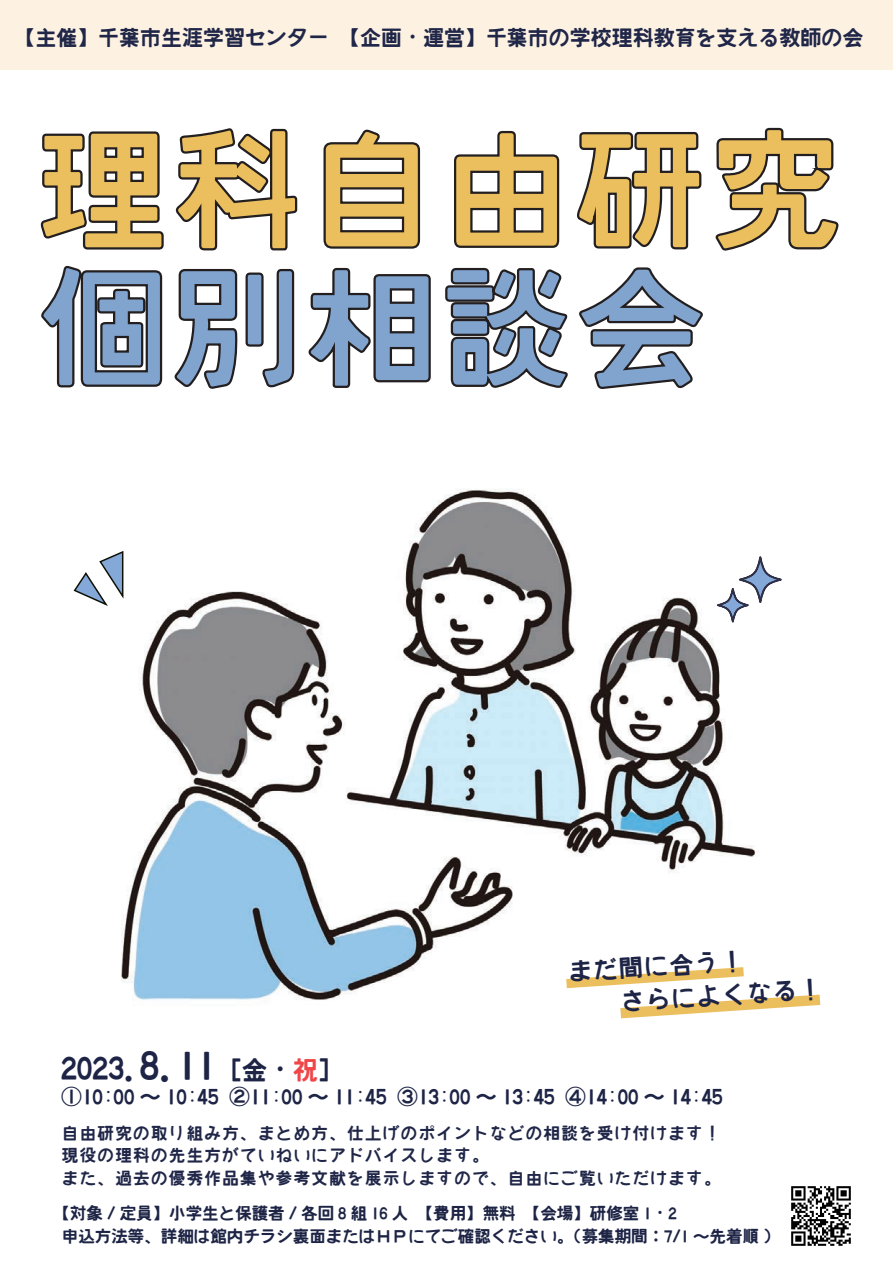
<style>
.page{position:relative;width:893px;height:1263px;background:#fff}
.page>*{position:absolute;margin:0;border:0;box-sizing:border-box;transform-origin:0 0}
.t1{font:130.5px "JNR Font";letter-spacing:.03em;color:#ebbf5e}
.t2{font:130.5px "JNR Font";letter-spacing:.03em;color:#81a4cf}
.t3{font:31.5px "JNR Font";color:#1d2445}
.t4{font:24px/33.2px "JNR Font";color:#1d2445}
.t5{font:21px "JNR Font";color:#1d2445}
.t6{font:21px "JNR Font";color:#202648}
.t7{font:16.5px/22.5px "JNR Font";letter-spacing:.08em;color:#202648}
.t8{font:16.5px/22.5px "JNR Font";color:#1d2445}
.s1{font-size:39px}
.s2{font-size:36px}
.s3{font-size:25.5px}
.s4{font-size:25.5px;color:#ef4648}
</style>
<div class="page">
<div style="left:0;top:0;width:893px;height:69px;background:#fdf2e2"></div>
<img style="left:121px;top:489px;width:634px;height:517px">
<svg style="left:73px;top:550px;width:52px;height:56px"></svg>
<svg style="left:620px;top:995px;width:200px;height:23px"></svg>
<svg style="left:566px;top:967px;width:178px;height:21px"></svg>
<svg style="left:40px;top:131px;width:124px;height:119px"></svg>
<svg style="left:176px;top:128px;width:122px;height:123px"></svg>
<svg style="left:323px;top:129px;width:98px;height:120px"></svg>
<svg style="left:454px;top:130px;width:106px;height:118px"></svg>
<svg style="left:577px;top:132px;width:125px;height:118px"></svg>
<svg style="left:715px;top:127px;width:123px;height:124px"></svg>
<svg style="left:41px;top:265px;width:122px;height:123px"></svg>
<svg style="left:175px;top:269px;width:120px;height:120px"></svg>
<svg style="left:309px;top:267px;width:121px;height:121px"></svg>
<svg style="left:445px;top:267px;width:122px;height:121px"></svg>
<svg style="left:580px;top:267px;width:122px;height:121px"></svg>
<svg style="left:716px;top:551px;width:66px;height:77px"></svg>
<img style="left:791px;top:1186px;width:60px;height:60px">
<p class="t6" style="left:14px;top:26px;width:850px">【主催】千葉市生涯学習センター　【企画・運営】千葉市の学校理科教育を支える教師の会</p>
<h1 class="t1" style="left:37px;top:120px;width:805px">理科自由研究</h1>
<h1 class="t2" style="left:37px;top:258px;width:670px">個別相談会</h1>
<h3 class="t4" style="left:567px;top:955px;width:254px;rotate:-4deg">まだ間に合う！<br>　　さらによくなる！</h3>
<h2 class="t3" style="left:61px;top:1051px;width:284px">2023.<span class="s1">8</span><span class="s2">.</span><span class="s1">11</span><span class="s3">［金・</span><span class="s4">祝</span><span class="s3">］</span></h2>
<p class="t5" style="left:61px;top:1085px;width:663px">①10:00 ～ 10:45 ②11:00 ～ 11:45 ③13:00 ～ 13:45 ④14:00 ～ 14:45</p>
<p class="t7" style="left:62px;top:1121px;width:660px">自由研究の取り組み方、まとめ方、仕上げのポイントなどの相談を受け付けます！現役の理科の先生方がていねいにアドバイスします。<br>また、過去の優秀作品集や参考文献を展示しますので、自由にご覧いただけます。</p>
<p class="t8" style="left:62px;top:1202px;width:711px;text-indent:-8px">【対象 / 定員】小学生と保護者 / 各回 8 組 16 人 【費用】無料 【会場】研修室 1・2<br>申込方法等、詳細は館内チラシ裏面またはＨＰにてご確認ください。（募集期間：7/1 ～先着順 )</p>
</div>
